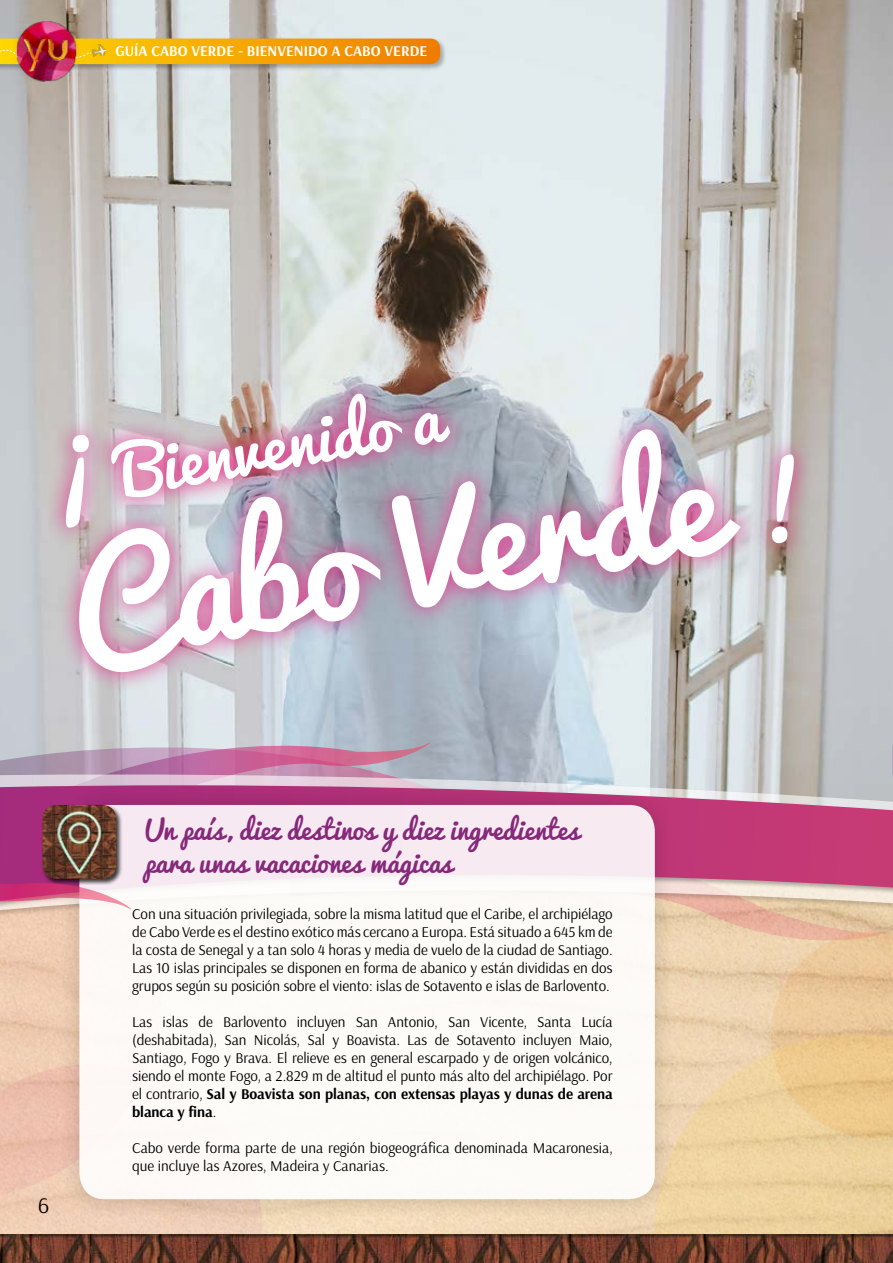
<style>
.page{position:relative;width:893px;height:1263px;background:#fff}
.page>*{position:absolute;margin:0;border:0;box-sizing:border-box;transform-origin:0 0}
.t1{font:144.15px "Pacifico";color:#fff}
.t2{font:65.7px "Pacifico";color:#fff}
.t3{font:27px/32.4px "Pacifico";color:#86297b}
.t4{font:22.5px "Arsenal";color:#000}
.t5{font:15px/18px "Arsenal";letter-spacing:-.005em;color:#000;text-align:justify}
.t6{font:700 15px "Arsenal";color:#fff}
.s1{font-size:94.35px}
.s2{font-weight:700}
</style>
<div class="page">
<img style="left:0;top:0;width:893px;height:1233px">
<svg style="left:0;top:1199px;width:263px;height:34px;background:#efceb6"></svg>
<svg style="left:655px;top:1046px;width:238px;height:187px;background:#edd2a0"></svg>
<svg style="left:0;top:1046px;width:56px;height:153px;background:#edc3ae"></svg>
<div style="left:0;top:38px;width:447px;height:33px;background:#000;opacity:.28"></div>
<svg style="left:444px;top:737px;width:147px;height:34px;background:#b1bcc8"></svg>
<svg style="left:0;top:771px;width:893px;height:269px;background:#d6cabb"></svg>
<div style="left:0;top:785px;width:893px;height:216px;background:#000;opacity:.3"></div>
<svg style="left:678px;top:785px;width:215px;height:116px;background:#cb6a91"></svg>
<div style="left:56px;top:782px;width:622px;height:440px;background:#000;opacity:.2"></div>
<div style="left:79px;top:805px;width:576px;height:394px;background:linear-gradient(to bottom,#f9f0f3,#fefff9);border-radius:25px"></div>
<div style="left:396px;top:1233px;width:481px;height:30px;background:#000;opacity:.5"></div>
<img style="left:464px;top:1234px;width:346px;height:29px">
<div style="left:810px;top:1233px;width:83px;height:30px;background:#000;opacity:.5"></div>
<img style="left:819px;top:1234px;width:74px;height:29px">
<svg style="left:771px;top:931px;width:122px;height:207px;background:#eac795"></svg>
<div style="left:45px;top:410px;width:770px;height:284px;background:#e1368a;opacity:.86"></div>
<img style="left:90px;top:374px;width:379px;height:145px">
<div style="left:0;top:1233px;width:464px;height:30px;background:#000;opacity:.5"></div>
<img style="left:0;top:1234px;width:455px;height:29px">
<svg style="left:0;top:39px;width:440px;height:25px;background:#f4a402"></svg>
<img style="left:12px;top:22px;width:69px;height:3px">
<div style="left:10px;top:25px;width:71px;height:60px;background:#000;opacity:.5"></div>
<img style="left:24px;top:37px;width:44px;height:34px">
<svg style="left:0;top:727px;width:444px;height:191px"></svg>
<hr style="left:892px;top:744px;width:1px;height:37px;background:#bdc1c5">
<svg style="left:892px;top:745px;width:1px;height:29px"></svg>
<svg style="left:51px;top:434px;width:52px;height:94px;background:#cfabbb"></svg>
<p class="t6" style="left:115px;top:42px;width:313px">GUÍA CABO VERDE - BIENVENIDO A CABO VERDE</p>
<h2 class="t2" style="left:113px;top:437px;width:326px;rotate:-10deg">Bienvenido a</h2>
<h1 class="t1" style="left:56px;top:534px;width:749px;rotate:-10deg">Cabo Verde <span class="s1">!</span></h1>
<h3 class="t4" style="left:38px;top:1191px;width:13px">6</h3>
<h3 class="t3" style="left:145px;top:815px;width:436px">Un país, diez destinos y diez ingredientes para unas vacaciones mágicas</h3>
<p class="t5" style="left:132px;top:905px;width:482px">Con una situación privilegiada, sobre la misma latitud que el Caribe, el archipiélago de Cabo Verde es el destino exótico más cercano a Europa. Está situado a 645 km de la costa de Senegal y a tan solo 4 horas y media de vuelo de la ciudad de Santiago.<br>Las 10 islas principales se disponen en forma de abanico y están divididas en dos grupos según su posición sobre el viento: islas de Sotavento e islas de Barlovento.</p>
<p class="t5" style="left:132px;top:1013px;width:482px">Las islas de Barlovento incluyen San Antonio, San Vicente, Santa Lucía (deshabitada), San Nicolás, Sal y Boavista. Las de Sotavento incluyen Maio, Santiago, Fogo y Brava. El relieve es en general escarpado y de origen volcánico, siendo el monte Fogo, a 2.829 m de altitud el punto más alto del archipiélago. Por el contrario, <span class="s2">Sal y Boavista son planas, con extensas playas y dunas de arena blanca y fina</span>.</p>
<p class="t5" style="left:132px;top:1139px;width:482px">Cabo verde forma parte de una región biogeográfica denominada Macaronesia, que incluye las Azores, Madeira y Canarias.</p>
</div>
